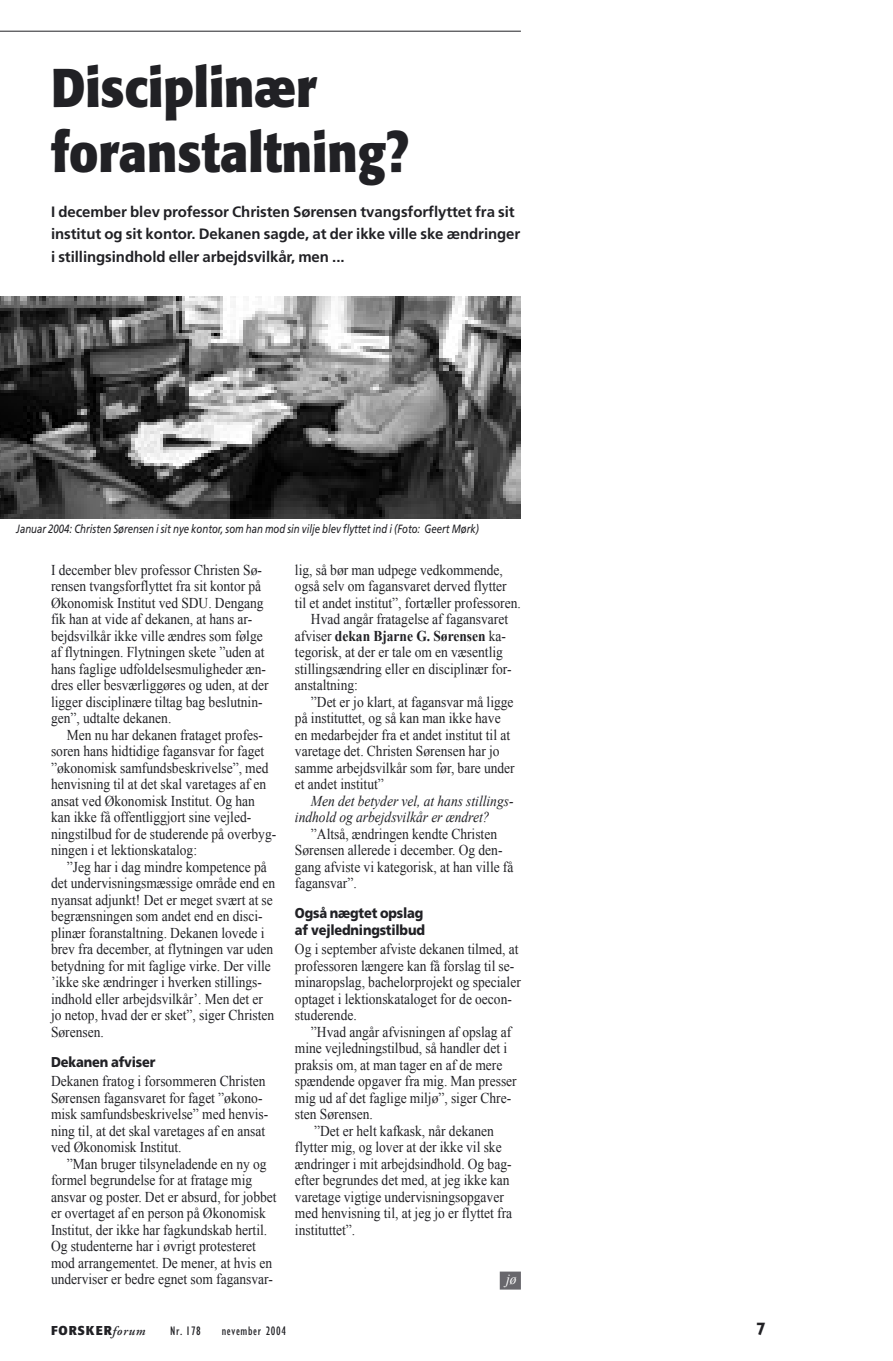
<style>
.page{position:relative;width:893px;height:1361px;background:#fff}
.page>*{position:absolute;margin:0;border:0;box-sizing:border-box;transform-origin:0 0}
.t1{font:700 54px/65.1px "Formata";color:#212125;scale:.9 1}
.t2{font:700 condensed 18px "Gill Sans";color:#212125}
.t3{font:15px/16.5px "Times New Roman";color:#212125;scale:.9 1}
.t4{font:700 15px/22.5px "Frutiger";letter-spacing:-.005em;color:#212125}
.t5{font:italic 15px/16.5px "Times New Roman";color:#212125;scale:.9 1}
.t6{font:700 15px "Times New Roman";color:#212125;scale:.9 1}
.t7{font:italic 15px "Times New Roman";color:#fff;scale:.9 1}
.t8{font:900 14.25px/16.5px "Frutiger";letter-spacing:-.015em;color:#212125;scale:.9 1}
.t9{font:condensed 12.75px "Gill Sans";letter-spacing:.05em;color:#212125}
.t10{font:700 12.75px "Formata";letter-spacing:.07em;color:#212125}
.t11{font:italic 12px "Frutiger";color:#212125;scale:.8 1}
.s1{font-weight:400}
.s2{font-family:"Adobe Garamond Pro";font-weight:600;font-style:italic}
</style>
<div class="page">
<hr style="left:0;top:31px;width:521px;height:1px;background:#212125">
<img style="left:0;top:297px;width:520px;height:221px">
<div style="left:500px;top:1271px;width:21px;height:18px;background:#68676c"></div>
<h1 class="t1" style="left:51px;top:54px;width:399px">Disciplinær foranstaltning?</h1>
<p class="t4" style="left:51px;top:200px;width:471px">I december blev professor Christen Sørensen tvangsforflyttet fra sit institut og sit kontor. Dekanen sagde, at der ikke ville ske ændringer i stillingsindhold eller arbejdsvilkår, men ...</p>
<p class="t11" style="left:16px;top:522px;width:580px">Januar 2004: Christen Sørensen i sit nye kontor, som han mod sin vilje blev flyttet ind i (Foto: Geert Mørk)</p>
<p class="t3" style="left:51px;top:561px;width:243px">I december blev professor Christen Sø&shy;rensen tvangsforflyttet fra sit kontor på Økonomisk Institut ved SDU. Dengang fik han at vide af dekanen, at hans ar&shy;bejdsvilkår ikke ville ændres som følge af flytningen. Flytningen skete ”uden at hans faglige udfoldelsesmuligheder æn&shy;dres eller besværliggøres og uden, at der ligger disciplinære tiltag bag beslutnin&shy;gen”, udtalte dekanen.</p>
<p class="t3" style="left:51px;top:726px;width:252px;text-indent:16px">Men nu har dekanen frataget profes&shy;soren hans hidtidige fagansvar for faget ”økonomisk samfundsbeskrivelse”, med henvisning til at det skal varetages af en ansat ved Økonomisk Institut. Og han kan ikke få offentliggjort sine vejled&shy;ningstilbud for de studerende på overbyg&shy;ningen i et lektionskatalog:</p>
<p class="t3" style="left:51px;top:858px;width:251px;text-indent:16px">”Jeg har i dag mindre kompetence på det undervisningsmæssige område end en nyansat adjunkt! Det er meget svært at se begrænsningen som andet end en disci&shy;plinær foranstaltning. Dekanen lovede i brev fra december, at flytningen var uden betydning for mit faglige virke. Der ville ’ikke ske ændringer i hverken stillings&shy;indhold eller arbejdsvilkår’. Men det er jo netop, hvad der er sket”, siger Christen Sørensen.</p>
<p class="t8" style="left:51px;top:1053px;width:118px">Dekanen afviser</p>
<p class="t3" style="left:51px;top:1072px;width:243px">Dekanen fratog i forsommeren Christen Sørensen fagansvaret for faget ”økono&shy;misk samfundsbeskrivelse” med henvis&shy;ning til, at det skal varetages af en ansat ved Økonomisk Institut.</p>
<p class="t3" style="left:51px;top:1155px;width:252px;text-indent:16px">”Man bruger tilsyneladende en ny og formel begrundelse for at fratage mig ansvar og poster. Det er absurd, for jobbet er overtaget af en person på Økonomisk Institut, der ikke har fagkundskab hertil.<br>Og studenterne har i øvrigt protesteret mod arrangementet. De mener, at hvis en underviser er bedre egnet som fagansvar-</p>
<p class="t3" style="left:295px;top:561px;width:233px">lig, så bør man udpege vedkommende,</p>
<p class="t3" style="left:295px;top:577px;width:237px">også selv om fagansvaret derved flytter</p>
<p class="t3" style="left:295px;top:594px;width:253px">til et andet institut”, fortæller professoren.</p>
<p class="t3" style="left:311px;top:610px;width:221px">Hvad angår fratagelse af fagansvaret</p>
<p class="t6" style="left:295px;top:627px;width:236px"><span class="s1">afviser</span> dekan Bjarne G. Sørensen <span class="s1">ka-</span></p>
<p class="t3" style="left:295px;top:643px;width:233px">tegorisk, at der er tale om en væsentlig</p>
<p class="t3" style="left:295px;top:660px;width:242px">stillingsændring eller en disciplinær for-</p>
<p class="t3" style="left:295px;top:676px;width:72px">anstaltning:</p>
<p class="t3" style="left:311px;top:693px;width:227px">”Det er jo klart, at fagansvar må ligge</p>
<p class="t3" style="left:295px;top:709px;width:230px">på instituttet, og så kan man ikke have</p>
<p class="t3" style="left:295px;top:726px;width:241px">en medarbejder fra et andet institut til at</p>
<p class="t3" style="left:295px;top:742px;width:229px">varetage det. Christen Sørensen har jo</p>
<p class="t3" style="left:295px;top:759px;width:246px">samme arbejdsvilkår som før, bare under</p>
<p class="t3" style="left:295px;top:775px;width:100px">et andet institut”</p>
<p class="t5" style="left:295px;top:792px;width:244px;text-indent:16px">Men det betyder vel, at hans stillings&shy;indhold og arbejdsvilkår er ændret?</p>
<p class="t3" style="left:295px;top:825px;width:244px;text-indent:16px">”Altså, ændringen kendte Christen<br>Sørensen allerede i december. Og den&shy;gang afviste vi kategorisk, at han ville få fagansvar”.</p>
<p class="t8" style="left:295px;top:904px;width:146px">Også nægtet opslag af vejledningstilbud</p>
<p class="t3" style="left:295px;top:940px;width:253px">Og i september afviste dekanen tilmed, at professoren længere kan få forslag til se&shy;minaropslag, bachelorprojekt og specialer optaget i lektionskataloget for de oecon&shy;studerende.</p>
<p class="t3" style="left:311px;top:1023px;width:224px">”Hvad angår afvisningen af opslag af</p>
<p class="t3" style="left:295px;top:1039px;width:237px">mine vejledningstilbud, så handler det i</p>
<p class="t3" style="left:295px;top:1056px;width:232px">praksis om, at man tager en af de mere</p>
<p class="t3" style="left:295px;top:1072px;width:248px">spændende opgaver fra mig. Man presser</p>
<p class="t3" style="left:295px;top:1089px;width:242px">mig ud af det faglige miljø”, siger Chre-</p>
<p class="t3" style="left:295px;top:1105px;width:88px">sten Sørensen.</p>
<p class="t3" style="left:314px;top:1122px;width:201px">”Det er helt kafkask, når dekanen</p>
<p class="t3" style="left:295px;top:1138px;width:231px">flytter mig, og lover at der ikke vil ske</p>
<p class="t3" style="left:295px;top:1155px;width:242px">ændringer i mit arbejdsindhold. Og bag-</p>
<p class="t3" style="left:295px;top:1171px;width:240px">efter begrundes det med, at jeg ikke kan</p>
<p class="t3" style="left:295px;top:1188px;width:234px">varetage vigtige undervisningsopgaver</p>
<p class="t3" style="left:295px;top:1204px;width:243px">med henvisning til, at jeg jo er flyttet fra</p>
<p class="t3" style="left:295px;top:1221px;width:69px">instituttet”.</p>
<p class="t7" style="left:506px;top:1270px;width:13px">jø</p>
<p class="t10" style="left:51px;top:1322px;width:96px">FORSKER<span class="s2">forum</span></p>
<p class="t9" style="left:170px;top:1324px;width:32px">Nr. 178</p>
<p class="t9" style="left:222px;top:1324px;width:66px">nevember 2004</p>
<p class="t2" style="left:756px;top:1318px;width:11px">7</p>
</div>
